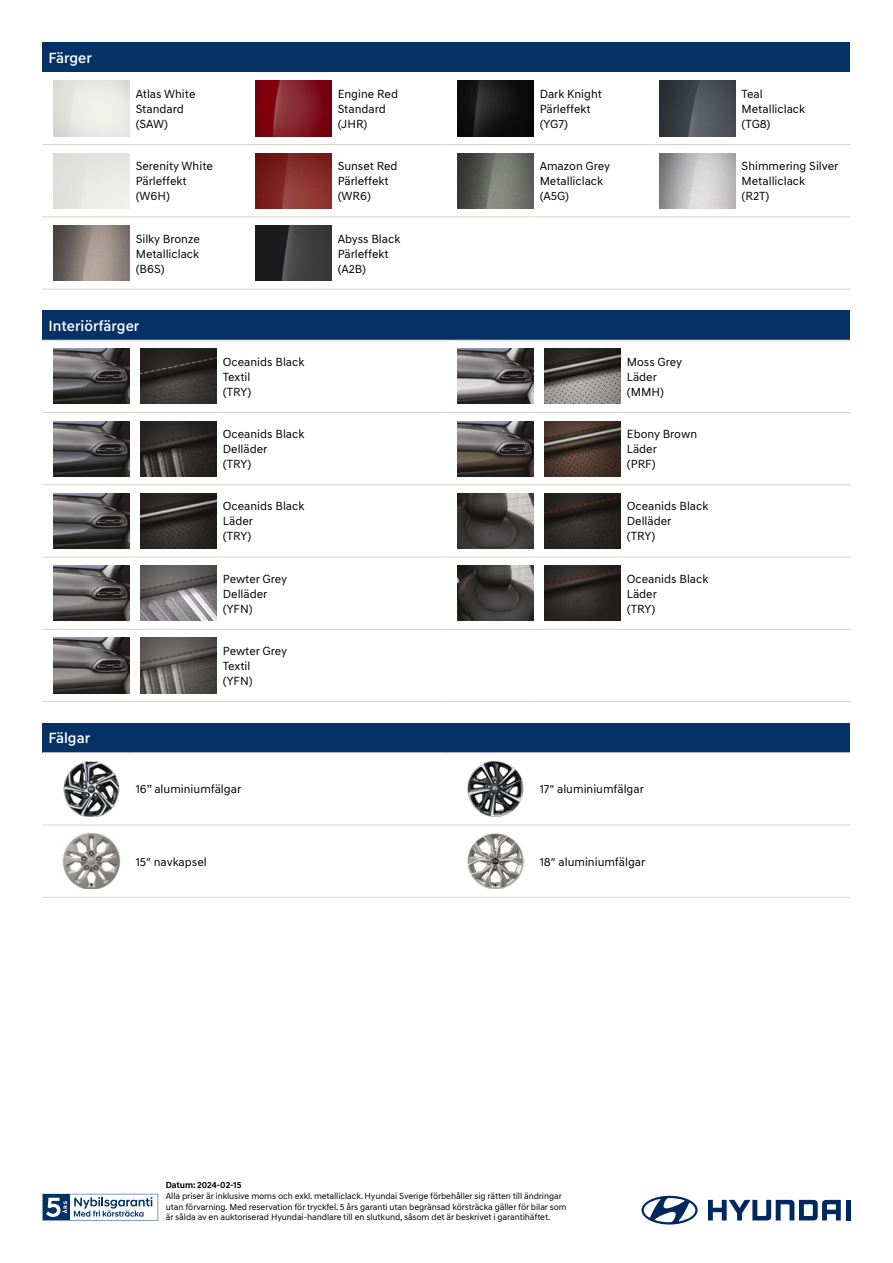
<style>
.page{position:relative;width:893px;height:1263px;background:#fff}
.page>*{position:absolute;margin:0;border:0;box-sizing:border-box;transform-origin:0 0}
.t1{font:500 15px "Hyundai Sans Text";color:#fff}
.t2{font:12px/15px "Hyundai Sans Text";color:#000}
.t3{font:9px/10.8px "Hyundai Sans Text";letter-spacing:-.01em;color:#000}
.t4{font:700 9px "Hyundai Sans Text";letter-spacing:-.01em;color:#000}
</style>
<div class="page">
<svg style="left:708px;top:1200px;width:133px;height:20px"></svg>
<div style="left:845px;top:1200px;width:5px;height:20px;background:#002860"></div>
<svg style="left:641px;top:1196px;width:57px;height:28px"></svg>
<svg style="left:43px;top:1194px;width:115px;height:26px"></svg>
<div style="left:43px;top:43px;width:807px;height:29px;background:#053266"></div>
<hr style="left:244px;top:144px;width:88px;height:1px;background:#d7d1ca">
<hr style="left:446px;top:144px;width:88px;height:1px;background:#d7d1ca">
<hr style="left:648px;top:144px;width:88px;height:1px;background:#d7d1ca">
<hr style="left:43px;top:217px;width:87px;height:1px;background:#d7d1ca">
<hr style="left:244px;top:217px;width:88px;height:1px;background:#d7d1ca">
<hr style="left:648px;top:217px;width:88px;height:1px;background:#d7d1ca">
<hr style="left:332px;top:144px;width:114px;height:1px;background:#d7d1ca">
<hr style="left:534px;top:144px;width:114px;height:1px;background:#d7d1ca">
<hr style="left:130px;top:217px;width:114px;height:1px;background:#d7d1ca">
<hr style="left:43px;top:144px;width:87px;height:1px;background:#d9d3cd">
<hr style="left:130px;top:144px;width:114px;height:1px;background:#d9d3cd">
<hr style="left:43px;top:289px;width:87px;height:1px;background:#d9d3cd">
<hr style="left:130px;top:289px;width:114px;height:1px;background:#d9d3cd">
<hr style="left:332px;top:217px;width:114px;height:1px;background:#d7d1ca">
<hr style="left:736px;top:144px;width:114px;height:1px;background:#d9d3cd">
<hr style="left:446px;top:217px;width:88px;height:1px;background:#d9d3cd">
<hr style="left:534px;top:217px;width:114px;height:1px;background:#d9d3cd">
<hr style="left:736px;top:217px;width:114px;height:1px;background:#d9d3cd">
<hr style="left:244px;top:289px;width:88px;height:1px;background:#d9d3cd">
<hr style="left:332px;top:289px;width:114px;height:1px;background:#d9d3cd">
<hr style="left:446px;top:289px;width:88px;height:1px;background:#d9d3cd">
<hr style="left:534px;top:289px;width:114px;height:1px;background:#d9d3cd">
<hr style="left:648px;top:289px;width:88px;height:1px;background:#d9d3cd">
<hr style="left:736px;top:289px;width:114px;height:1px;background:#d9d3cd">
<img style="left:255px;top:81px;width:77px;height:55px">
<img style="left:457px;top:81px;width:77px;height:55px">
<img style="left:659px;top:81px;width:77px;height:55px">
<img style="left:255px;top:153px;width:77px;height:55px">
<img style="left:457px;top:153px;width:77px;height:55px">
<img style="left:659px;top:153px;width:77px;height:55px">
<img style="left:53px;top:225px;width:77px;height:56px">
<img style="left:255px;top:225px;width:77px;height:56px">
<div style="left:43px;top:310px;width:807px;height:30px;background:#053266"></div>
<hr style="left:43px;top:340px;width:87px;height:1px;background:#d9d3cd">
<hr style="left:130px;top:340px;width:87px;height:1px;background:#d9d3cd">
<hr style="left:217px;top:340px;width:229px;height:1px;background:#d9d3cd">
<hr style="left:446px;top:340px;width:88px;height:1px;background:#d9d3cd">
<hr style="left:534px;top:340px;width:87px;height:1px;background:#d9d3cd">
<hr style="left:621px;top:340px;width:229px;height:1px;background:#d9d3cd">
<hr style="left:43px;top:412px;width:87px;height:1px;background:#d9d3cd">
<hr style="left:130px;top:412px;width:87px;height:1px;background:#d9d3cd">
<hr style="left:217px;top:412px;width:229px;height:1px;background:#d9d3cd">
<hr style="left:446px;top:412px;width:88px;height:1px;background:#d9d3cd">
<hr style="left:534px;top:412px;width:87px;height:1px;background:#d9d3cd">
<hr style="left:621px;top:412px;width:229px;height:1px;background:#d9d3cd">
<hr style="left:43px;top:484px;width:87px;height:1px;background:#d9d3cd">
<hr style="left:130px;top:484px;width:87px;height:1px;background:#d9d3cd">
<hr style="left:217px;top:484px;width:229px;height:1px;background:#d9d3cd">
<hr style="left:446px;top:484px;width:88px;height:1px;background:#d9d3cd">
<hr style="left:534px;top:484px;width:87px;height:1px;background:#d9d3cd">
<hr style="left:621px;top:484px;width:229px;height:1px;background:#d9d3cd">
<hr style="left:43px;top:557px;width:87px;height:1px;background:#d9d3cd">
<hr style="left:130px;top:557px;width:87px;height:1px;background:#d9d3cd">
<hr style="left:217px;top:557px;width:229px;height:1px;background:#d9d3cd">
<hr style="left:446px;top:557px;width:88px;height:1px;background:#d9d3cd">
<hr style="left:534px;top:557px;width:87px;height:1px;background:#d9d3cd">
<hr style="left:621px;top:557px;width:229px;height:1px;background:#d9d3cd">
<hr style="left:43px;top:629px;width:87px;height:1px;background:#d9d3cd">
<hr style="left:130px;top:629px;width:87px;height:1px;background:#d9d3cd">
<hr style="left:217px;top:629px;width:229px;height:1px;background:#d9d3cd">
<hr style="left:446px;top:629px;width:88px;height:1px;background:#d9d3cd">
<hr style="left:534px;top:629px;width:87px;height:1px;background:#d9d3cd">
<hr style="left:621px;top:629px;width:229px;height:1px;background:#d9d3cd">
<hr style="left:43px;top:701px;width:87px;height:1px;background:#d9d3cd">
<hr style="left:130px;top:701px;width:87px;height:1px;background:#d9d3cd">
<hr style="left:217px;top:701px;width:229px;height:1px;background:#d9d3cd">
<hr style="left:446px;top:701px;width:88px;height:1px;background:#d9d3cd">
<hr style="left:534px;top:701px;width:87px;height:1px;background:#d9d3cd">
<hr style="left:621px;top:701px;width:229px;height:1px;background:#d9d3cd">
<img style="left:53px;top:349px;width:77px;height:55px">
<img style="left:140px;top:349px;width:77px;height:55px">
<img style="left:457px;top:349px;width:77px;height:55px">
<img style="left:544px;top:349px;width:77px;height:55px">
<img style="left:53px;top:421px;width:77px;height:55px">
<img style="left:140px;top:421px;width:77px;height:55px">
<img style="left:457px;top:421px;width:77px;height:55px">
<img style="left:544px;top:421px;width:77px;height:55px">
<img style="left:53px;top:493px;width:77px;height:56px">
<img style="left:140px;top:493px;width:77px;height:56px">
<img style="left:457px;top:493px;width:77px;height:56px">
<img style="left:544px;top:493px;width:77px;height:56px">
<img style="left:53px;top:566px;width:77px;height:55px">
<img style="left:140px;top:566px;width:77px;height:55px">
<img style="left:457px;top:566px;width:77px;height:55px">
<img style="left:544px;top:566px;width:77px;height:55px">
<img style="left:53px;top:638px;width:77px;height:55px">
<img style="left:140px;top:638px;width:77px;height:55px">
<div style="left:43px;top:723px;width:807px;height:30px;background:#053266"></div>
<hr style="left:43px;top:752px;width:87px;height:1px;background:#d9d3cd">
<hr style="left:446px;top:752px;width:88px;height:1px;background:#d9d3cd">
<hr style="left:130px;top:752px;width:316px;height:1px;background:#d9d3cd">
<hr style="left:534px;top:752px;width:316px;height:1px;background:#d9d3cd">
<hr style="left:534px;top:825px;width:316px;height:1px;background:#d9d3cd">
<hr style="left:43px;top:825px;width:87px;height:1px;background:#d9d3cd">
<hr style="left:446px;top:825px;width:88px;height:1px;background:#d9d3cd">
<hr style="left:130px;top:825px;width:316px;height:1px;background:#d9d3cd">
<hr style="left:534px;top:897px;width:316px;height:1px;background:#d9d3cd">
<hr style="left:43px;top:897px;width:87px;height:1px;background:#d9d3cd">
<hr style="left:130px;top:897px;width:316px;height:1px;background:#d9d3cd">
<hr style="left:446px;top:897px;width:88px;height:1px;background:#d9d3cd">
<img style="left:63px;top:761px;width:57px;height:55px">
<img style="left:467px;top:761px;width:57px;height:55px">
<img style="left:62px;top:833px;width:59px;height:56px">
<img style="left:467px;top:833px;width:57px;height:56px">
<p class="t1" style="left:49px;top:49px;width:45px">Färger</p>
<p class="t2" style="left:136px;top:86px;width:61px">Atlas White<br>Standard (SAW)</p>
<p class="t2" style="left:338px;top:86px;width:62px">Engine Red<br>Standard (JHR)</p>
<p class="t2" style="left:540px;top:86px;width:64px">Dark Knight<br>Pärleffekt (YG7)</p>
<p class="t2" style="left:742px;top:86px;width:65px">Teal<br>Metalliclack (TG8)</p>
<p class="t2" style="left:136px;top:159px;width:79px">Serenity White<br>Pärleffekt (W6H)</p>
<p class="t2" style="left:338px;top:159px;width:61px">Sunset Red<br>Pärleffekt (WR6)</p>
<p class="t2" style="left:540px;top:159px;width:72px">Amazon Grey<br>Metalliclack (A5G)</p>
<p class="t2" style="left:742px;top:159px;width:98px">Shimmering Silver<br>Metalliclack<br>(R2T)</p>
<p class="t2" style="left:136px;top:231px;width:66px;text-align:justify">Silky Bronze Metalliclack (B6S)</p>
<p class="t2" style="left:338px;top:231px;width:64px">Abyss Black<br>Pärleffekt (A2B)</p>
<p class="t1" style="left:49px;top:317px;width:92px">Interiörfärger</p>
<p class="t1" style="left:49px;top:729px;width:43px">Fälgar</p>
<p class="t2" style="left:223px;top:354px;width:83px">Oceanids Black<br>Textil<br>(TRY)</p>
<p class="t2" style="left:627px;top:354px;width:57px">Moss Grey<br>Läder (MMH)</p>
<p class="t2" style="left:223px;top:427px;width:83px">Oceanids Black<br>Delläder<br>(TRY)</p>
<p class="t2" style="left:627px;top:427px;width:72px">Ebony Brown<br>Läder<br>(PRF)</p>
<p class="t2" style="left:223px;top:499px;width:83px">Oceanids Black<br>Läder<br>(TRY)</p>
<p class="t2" style="left:627px;top:499px;width:83px">Oceanids Black<br>Delläder<br>(TRY)</p>
<p class="t2" style="left:223px;top:571px;width:66px">Pewter Grey<br>Delläder (YFN)</p>
<p class="t2" style="left:627px;top:571px;width:83px">Oceanids Black<br>Läder<br>(TRY)</p>
<p class="t2" style="left:223px;top:643px;width:66px">Pewter Grey<br>Textil<br>(YFN)</p>
<p class="t2" style="left:136px;top:782px;width:107px">16” aluminiumfälgar</p>
<p class="t2" style="left:540px;top:782px;width:106px">17″ aluminiumfälgar</p>
<p class="t2" style="left:136px;top:854px;width:73px">15″ navkapsel</p>
<p class="t2" style="left:540px;top:854px;width:107px">18″ aluminiumfälgar</p>
<p class="t4" style="left:166px;top:1179px;width:77px">Datum: 2024-02-15</p>
<p class="t3" style="left:166px;top:1190px;width:402px">Alla priser är inklusive moms och exkl. metalliclack. Hyundai Sverige förbehåller sig rätten till ändringar utan förvarning. Med reservation för tryckfel. 5 års garanti utan begränsad körsträcka gäller för bilar som är sålda av en auktoriserad Hyundai-handlare till en slutkund, såsom det är beskrivet i garantihäftet.</p>
</div>
